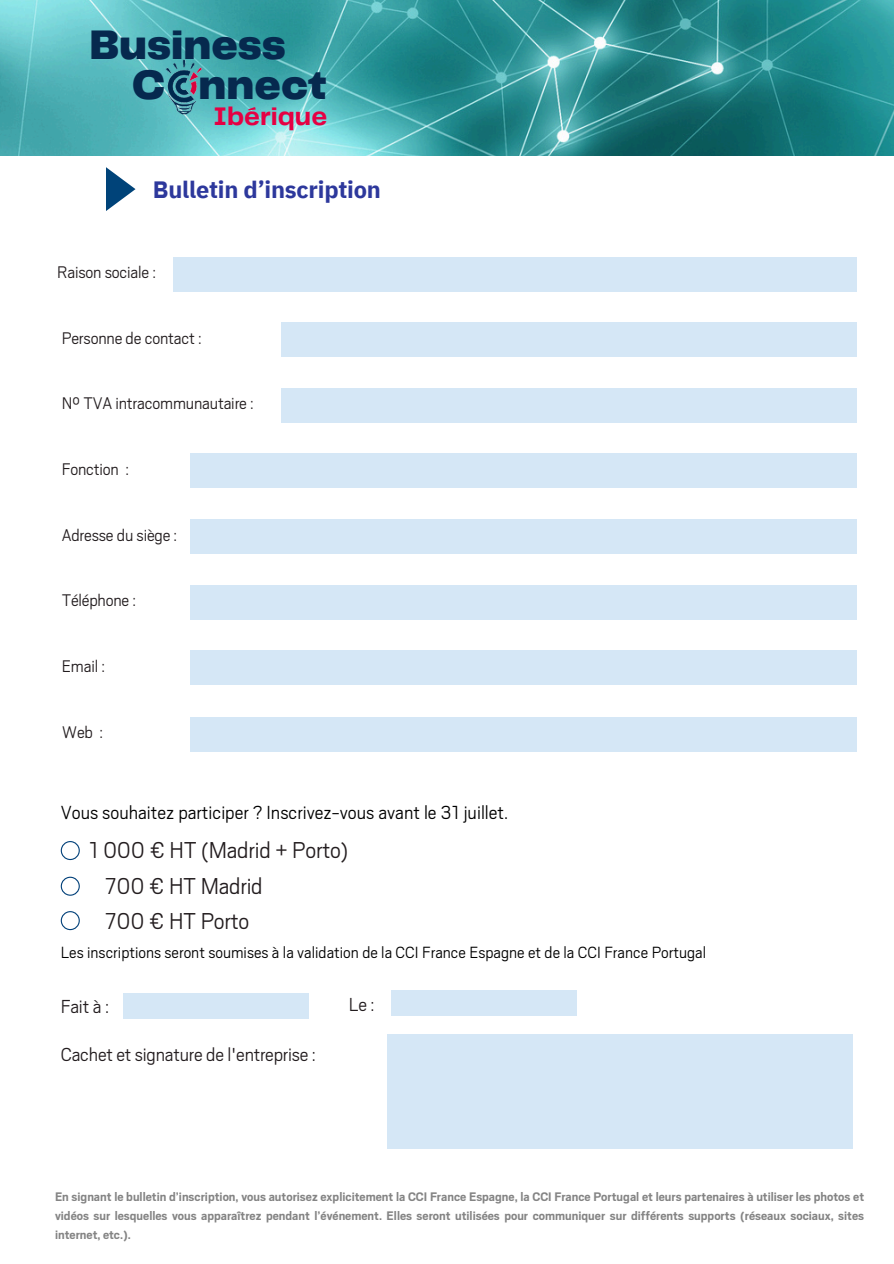
<style>
.page{position:relative;width:894px;height:1264px;background:#fff}
.page>*{position:absolute;margin:0;border:0;box-sizing:border-box;transform-origin:0 0}
.t1{font:900 42.9px "Telegraf";color:#06294e}
.t2{font:700 26.4px "Telegraf";color:#e50043}
.t3{font:300 25.5px "Scout";letter-spacing:-.01em;color:#231d1f}
.t4{font:700 23.55px "IBM Plex Sans";letter-spacing:-.01em;color:#2d389c}
.t5{font:300 21px "Scout";color:#000}
.t6{font:300 20.85px "Scout";letter-spacing:-.01em;color:#231d1f}
.t7{font:300 18.75px "Scout";letter-spacing:-.01em;color:#231d1f}
.t8{font:300 18.6px "Scout";letter-spacing:-.01em;color:#231d1f}
.t9{font:300 18px "Scout";color:#000}
.t10{font:700 13.8px/19.2px "Scout";color:#848484;text-align:justify}
</style>
<div class="page">
<svg style="left:106px;top:167px;width:29px;height:44px"></svg>
<div style="left:281px;top:322px;width:575px;height:35px;background:#d5e7f6"></div>
<div style="left:190px;top:453px;width:666px;height:35px;background:#d5e7f6"></div>
<div style="left:190px;top:519px;width:666px;height:35px;background:#d5e7f6"></div>
<div style="left:190px;top:585px;width:666px;height:34px;background:#d5e7f6"></div>
<div style="left:190px;top:650px;width:666px;height:35px;background:#d5e7f6"></div>
<div style="left:190px;top:717px;width:666px;height:34px;background:#d5e7f6"></div>
<div style="left:281px;top:388px;width:575px;height:34px;background:#d5e7f6"></div>
<div style="left:123px;top:993px;width:186px;height:25px;background:#d5e7f6"></div>
<div style="left:391px;top:990px;width:186px;height:26px;background:#d5e7f6"></div>
<div style="left:387px;top:1034px;width:465px;height:114px;background:#d5e7f6"></div>
<img style="left:0;top:0;width:893px;height:155px">
<img style="left:163px;top:57px;width:40px;height:59px">
<svg style="left:61px;top:876px;width:19px;height:19px"></svg>
<svg style="left:61px;top:911px;width:19px;height:19px"></svg>
<svg style="left:61px;top:841px;width:19px;height:19px"></svg>
<div style="left:173px;top:257px;width:683px;height:34px;background:#d5e7f6"></div>
<h1 class="t1" style="left:89px;top:26px;width:198px">Business</h1>
<h3 class="t1" style="left:132px;top:66px;width:197px">C nnect</h3>
<p class="t2" style="left:213px;top:105px;width:115px">Ibérique</p>
<h4 class="t4" style="left:153px;top:173px;width:229px">Bulletin d’inscription</h4>
<h4 class="t7" style="left:57px;top:263px;width:100px">Raison sociale :</h4>
<h6 class="t8" style="left:62px;top:329px;width:141px">Personne de contact :</h6>
<h5 class="t8" style="left:62px;top:394px;width:193px">Nº TVA intracommunautaire :</h5>
<h6 class="t8" style="left:62px;top:460px;width:69px">Fonction :</h6>
<h6 class="t8" style="left:62px;top:525px;width:117px">Adresse du siège :</h6>
<h6 class="t8" style="left:62px;top:591px;width:76px">Téléphone :</h6>
<h6 class="t8" style="left:62px;top:657px;width:45px">Email :</h6>
<h2 class="t8" style="left:62px;top:723px;width:43px">Web :</h2>
<h4 class="t5" style="left:61px;top:802px;width:449px">Vous souhaitez participer ? Inscrivez-vous avant le 31 juillet.</h4>
<h6 class="t3" style="left:89px;top:837px;width:261px">1 000 € HT (Madrid + Porto)</h6>
<h6 class="t3" style="left:105px;top:873px;width:159px">700 € HT Madrid</h6>
<h6 class="t3" style="left:105px;top:908px;width:146px">700 € HT Porto</h6>
<p class="t9" style="left:61px;top:943px;width:646px">Les inscriptions seront soumises à la validation de la CCI France Espagne et de la CCI France Portugal</p>
<h6 class="t6" style="left:61px;top:995px;width:50px">Fait à :</h6>
<h5 class="t6" style="left:61px;top:1044px;width:256px">Cachet et signature de l'entreprise :</h5>
<h1 class="t6" style="left:348px;top:994px;width:27px">Le:</h1>
<h5 class="t10" style="left:55px;top:1186px;width:810px">En signant le bulletin d’inscription, vous autorisez explicitement la CCI France Espagne, la CCI France Portugal et leurs partenaires à utiliser les photos et vidéos sur lesquelles vous apparaîtrez pendant l’événement. Elles seront utilisées pour communiquer sur différents supports (réseaux sociaux, sites internet, etc.).</h5>
</div>
